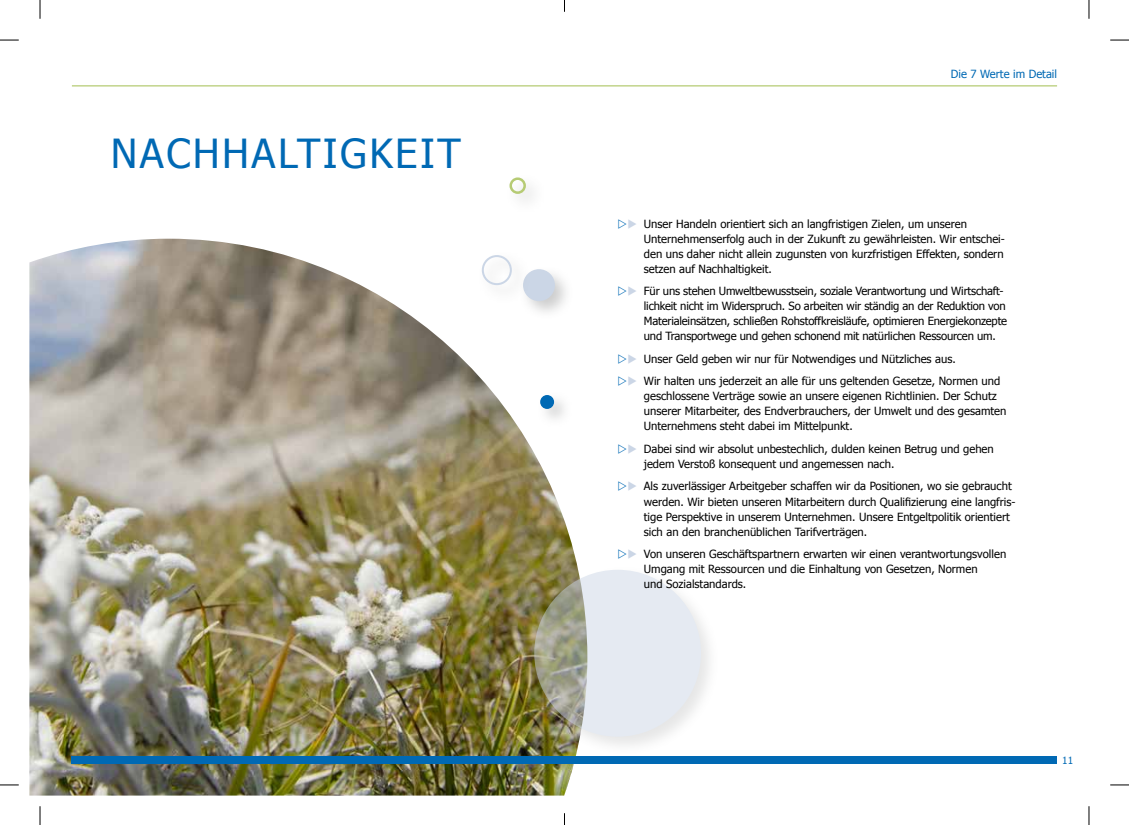
<style>
.page{position:relative;width:1129px;height:825px;background:#fff}
.page>*{position:absolute;margin:0;border:0;box-sizing:border-box;transform-origin:0 0}
.t1{font:40px "Tahoma";letter-spacing:.06em;color:#0069b4}
.t2{font:11.25px/15px "Tahoma";color:#000}
.t3{font:11.25px "Tahoma";color:#0069b4}
.t4{font:10px "Tahoma";color:#0069b4}
.s1{color:#cbd6e6}
</style>
<div class="page">
<img style="left:29px;top:238px;width:558px;height:557px">
<div style="left:519px;top:265px;width:55px;height:55px;background:#9c9d9d;opacity:.5"></div>
<div style="left:523px;top:269px;width:32px;height:32px;background:#cbd6e6;border-radius:50%"></div>
<div style="left:478px;top:251px;width:53px;height:53px;background:#9c9d9d;opacity:.5"></div>
<div style="left:482px;top:255px;width:30px;height:30px;border:2px solid #cbd6e6;border-radius:50%"></div>
<div style="left:536px;top:391px;width:37px;height:37px;background:#9c9d9d;opacity:.5"></div>
<div style="left:540px;top:395px;width:14px;height:14px;background:#0069b4;border-radius:50%"></div>
<div style="left:509px;top:177px;width:17px;height:17px;border:2px solid #b6cb74;border-radius:50%"></div>
<div style="left:530px;top:565px;width:190px;height:190px;background:#9c9d9d;opacity:.5"></div>
<svg style="left:534px;top:569px;width:167px;height:167px;background:#d3d7d8"></svg>
<hr style="left:72px;top:85px;width:985px;height:1px;background:#b6cb74">
<div style="left:72px;top:756px;width:985px;height:7px;background:#0069b4"></div>
<svg style="left:0;top:39px;width:19px;height:2px"></svg>
<svg style="left:1110px;top:39px;width:19px;height:2px"></svg>
<svg style="left:0;top:784px;width:19px;height:1px"></svg>
<svg style="left:1110px;top:784px;width:19px;height:1px"></svg>
<svg style="left:39px;top:0;width:2px;height:19px"></svg>
<svg style="left:39px;top:806px;width:2px;height:18px"></svg>
<svg style="left:1088px;top:0;width:2px;height:19px"></svg>
<svg style="left:1088px;top:806px;width:2px;height:18px"></svg>
<h1 class="t1" style="left:111px;top:126px;width:351px">NACHHALTIGKEIT</h1>
<p class="t3" style="left:951px;top:66px;width:108px">Die 7 Werte im Detail</p>
<p class="t2" style="left:644px;top:215px;width:363px;text-indent:-16px"><span class="s1">◆</span> Unser Handeln orientiert sich an langfristigen Zielen, um unseren Unternehmenserfolg auch in der Zukunft zu gewährleisten. Wir entschei&shy;den uns daher nicht allein zugunsten von kurzfristigen Effekten, sondern setzen auf Nachhaltigkeit.</p>
<p class="t2" style="left:644px;top:283px;width:365px;text-indent:-16px"><span class="s1">◆</span> Für uns stehen Umweltbewusstsein, soziale Verantwortung und Wirtschaft&shy;lichkeit nicht im Widerspruch. So arbeiten wir ständig an der Reduktion von Materialeinsätzen, schließen Rohstoffkreisläufe, optimieren Energiekonzepte und Transportwege und gehen schonend mit natürlichen Ressourcen um.</p>
<p class="t2" style="left:627px;top:350px;width:330px"><span class="s1">◆</span> Unser Geld geben wir nur für Notwendiges und Nützliches aus.</p>
<p class="t2" style="left:644px;top:373px;width:364px;text-indent:-16px"><span class="s1">◆</span> Wir halten uns jederzeit an alle für uns geltenden Gesetze, Normen und geschlossene Verträge sowie an unsere eigenen Richtlinien. Der Schutz unserer Mitarbeiter, des Endverbrauchers, der Umwelt und des gesamten Unternehmens steht dabei im Mittelpunkt.</p>
<p class="t2" style="left:644px;top:440px;width:351px;text-indent:-16px"><span class="s1">◆</span> Dabei sind wir absolut unbestechlich, dulden keinen Betrug und gehen jedem Verstoß konsequent und angemessen nach.</p>
<p class="t2" style="left:644px;top:478px;width:373px;text-indent:-16px"><span class="s1">◆</span> Als zuverlässiger Arbeitgeber schaffen wir da Positionen, wo sie gebraucht werden. Wir bieten unseren Mitarbeitern durch Qualifizierung eine langfris&shy;tige Perspektive in unserem Unternehmen. Unsere Entgeltpolitik orientiert sich an den branchenüblichen Tarifverträgen.</p>
<p class="t2" style="left:644px;top:545px;width:364px;text-indent:-16px"><span class="s1">◆</span> Von unseren Geschäftspartnern erwarten wir einen verantwortungsvollen<br>Umgang mit Ressourcen und die Einhaltung von Gesetzen, Normen<br>und Sozialstandards.</p>
<p class="t4" style="left:1062px;top:753px;width:12px">11</p>
</div>
